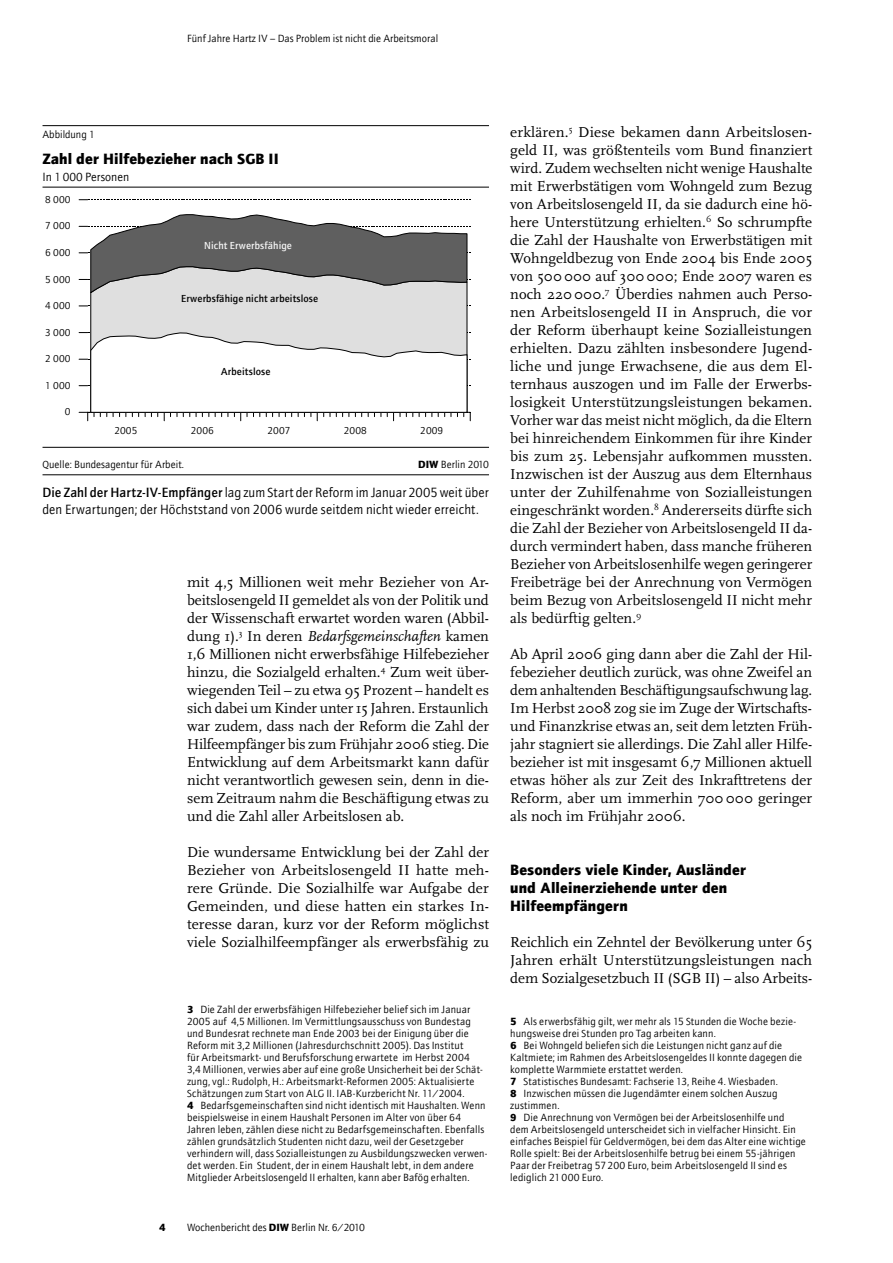
<style>
.page{position:relative;width:893px;height:1263px;background:#fff}
.page>*{position:absolute;margin:0;border:0;box-sizing:border-box;transform-origin:0 0}
.t1{font:15px/18px "Scala";color:#000;text-align:justify}
.t2{font:900 15px/18px "AT Quay Sans";letter-spacing:.005em;color:#000}
.t3{font:13.5px/16.2px "AT Quay Sans";letter-spacing:.005em;color:#000}
.t4{font:12px "AT Quay Sans";color:#000}
.t5{font:10.5px/12px "AT Quay Sans";letter-spacing:.01em;color:#000}
.t6{font:900 10.5px "AT Quay Sans";color:#000}
.t7{font:10.2px "AT Quay Sans";letter-spacing:.005em;color:#000}
.t8{font:500 10.2px "AT Quay Sans";letter-spacing:.005em;color:#000}
.t9{font:500 10.2px "AT Quay Sans";letter-spacing:.01em;color:#f5f5f5}
.s1{font-weight:900}
.s2{font-weight:500}
.s3{font-style:italic}
</style>
<div class="page">
<hr style="left:43px;top:125px;width:446px;height:1px;background:#000">
<hr style="left:43px;top:187px;width:446px;height:1px;background:#000">
<hr style="left:43px;top:447px;width:446px;height:1px;background:#000">
<hr style="left:43px;top:474px;width:446px;height:1px;background:#000">
<svg style="left:79px;top:199px;width:391px;height:2px"></svg>
<div style="left:90px;top:293px;width:377px;height:39px;background:#dfdfdf"></div>
<svg style="left:79px;top:214px;width:391px;height:79px"></svg>
<svg style="left:79px;top:332px;width:392px;height:89px"></svg>
<p class="t5" style="left:187px;top:32px;width:253px">Fünf Jahre Hartz IV – Das Problem ist nicht die Arbeitsmoral</p>
<p class="t5" style="left:43px;top:128px;width:54px">Abbildung 1</p>
<p class="t2" style="left:43px;top:150px;width:238px">Zahl der Hilfebezieher nach SGB II</p>
<p class="t4" style="left:43px;top:169px;width:88px">In 1000 Personen</p>
<p class="t7" style="left:45px;top:193px;width:27px">8 000</p>
<p class="t7" style="left:45px;top:220px;width:27px">7 000</p>
<p class="t7" style="left:45px;top:247px;width:27px">6 000</p>
<p class="t7" style="left:45px;top:273px;width:27px">5 000</p>
<p class="t7" style="left:45px;top:300px;width:27px">4 000</p>
<p class="t7" style="left:45px;top:326px;width:27px">3 000</p>
<p class="t7" style="left:45px;top:353px;width:27px">2 000</p>
<p class="t7" style="left:45px;top:379px;width:27px">1 000</p>
<p class="t7" style="left:65px;top:406px;width:7px">0</p>
<p class="t9" style="left:204px;top:239px;width:90px">Nicht Erwerbsfähige</p>
<p class="t8" style="left:181px;top:292px;width:139px">Erwerbsfähige nicht arbeitslose</p>
<p class="t8" style="left:221px;top:366px;width:51px">Arbeitslose</p>
<p class="t7" style="left:114px;top:425px;width:25px">2005</p>
<p class="t7" style="left:191px;top:425px;width:25px">2006</p>
<p class="t7" style="left:267px;top:425px;width:25px">2007</p>
<p class="t7" style="left:344px;top:425px;width:25px">2008</p>
<p class="t7" style="left:420px;top:425px;width:25px">2009</p>
<p class="t5" style="left:43px;top:459px;width:143px">Quelle: Bundesagentur für Arbeit.</p>
<p class="t5" style="left:418px;top:459px;width:72px"><span class="s1">DIW</span> Berlin 2010</p>
<p class="t3" style="left:43px;top:485px;width:448px"><span class="s2">Die Zahl der Hartz-IV-Empfänger</span> lag zum Start der Reform im Januar 2005 weit über den Erwartungen; der Höchststand von 2006 wurde seitdem nicht wieder erreicht.</p>
<p class="t1" style="left:187px;top:573px;width:303px">mit 4,5 Millionen weit mehr Bezieher von Ar&shy;beitslosengeld II gemeldet als von der Politik und der Wissenschaft erwartet worden waren (Abbil&shy;dung 1).<sup>3</sup> In deren <span class="s3">Bedarfsgemeinschaften</span> kamen 1,6 Millionen nicht erwerbsfähige Hilfebezieher hinzu, die Sozialgeld erhalten.<sup>4</sup> Zum weit über&shy;wiegenden Teil – zu etwa 95 Prozent – handelt es sich dabei um Kinder unter 15 Jahren. Erstaunlich war zudem, dass nach der Reform die Zahl der Hilfeempfänger bis zum Frühjahr 2006 stieg. Die Entwicklung auf dem Arbeitsmarkt kann dafür nicht verantwortlich gewesen sein, denn in die&shy;sem Zeitraum nahm die Beschäftigung etwas zu und die Zahl aller Arbeitslosen ab.</p>
<p class="t1" style="left:187px;top:843px;width:304px">Die wundersame Entwicklung bei der Zahl der Bezieher von Arbeitslosengeld II hatte meh&shy;rere Gründe. Die Sozialhilfe war Aufgabe der Gemeinden, und diese hatten ein starkes In&shy;teresse daran, kurz vor der Reform möglichst viele Sozialhilfeempfänger als erwerbsfähig zu</p>
<p class="t5" style="left:187px;top:1003px;width:302px"><span class="s1">3</span> Die Zahl der erwerbsfähigen Hilfebezieher belief sich im Januar 2005 auf 4,5 Millionen. Im Vermittlungsausschuss von Bundestag und Bundesrat rechnete man Ende 2003 bei der Einigung über die Reform mit 3,2 Millionen (Jahresdurchschnitt 2005). Das Institut<br>für Arbeitsmarkt- und Berufsforschung erwartete im Herbst 2004<br>3,4 Millionen, verwies aber auf eine große Unsicherheit bei der Schät&shy;zung, vgl.: Rudolph, H.: Arbeitsmarkt-Reformen 2005: Aktualisierte Schätzungen zum Start von ALG II. IAB-Kurzbericht Nr. 11/2004.<br><span class="s1">4</span> Bedarfsgemeinschaften sind nicht identisch mit Haushalten. Wenn beispielsweise in einem Haushalt Personen im Alter von über 64<br>Jahren leben, zählen diese nicht zu Bedarfsgemeinschaften. Ebenfalls zählen grundsätzlich Studenten nicht dazu, weil der Gesetzgeber verhindern will, dass Sozialleistungen zu Ausbildungszwecken verwen&shy;det werden. Ein Student, der in einem Haushalt lebt, in dem andere Mitglieder Arbeitslosengeld II erhalten, kann aber Bafög erhalten.</p>
<p class="t6" style="left:159px;top:1221px;width:8px">4</p>
<p class="t5" style="left:187px;top:1221px;width:179px">Wochenbericht des <span class="s1">DIW</span> Berlin Nr. 6/2010</p>
<p class="t1" style="left:510px;top:123px;width:304px">erklären.<sup>5</sup> Diese bekamen dann Arbeitslosen&shy;geld II, was größtenteils vom Bund finanziert wird. Zudem wechselten nicht wenige Haushalte mit Erwerbstätigen vom Wohngeld zum Bezug von Arbeitslosengeld II, da sie dadurch eine hö&shy;here Unterstützung erhielten.<sup>6</sup> So schrumpfte die Zahl der Haushalte von Erwerbstätigen mit Wohngeldbezug von Ende 2004 bis Ende 2005 von 500000 auf 300000; Ende 2007 waren es noch 220000.<sup>7</sup> Überdies nahmen auch Perso&shy;nen Arbeitslosengeld II in Anspruch, die vor der Reform überhaupt keine Sozialleistungen erhielten. Dazu zählten insbesondere Jugend&shy;liche und junge Erwachsene, die aus dem El&shy;ternhaus auszogen und im Falle der Erwerbs&shy;losigkeit Unterstützungsleistungen bekamen.<br>Vorher war das meist nicht möglich, da die Eltern bei hinreichendem Einkommen für ihre Kinder bis zum 25. Lebensjahr aufkommen mussten.<br>Inzwischen ist der Auszug aus dem Elternhaus unter der Zuhilfenahme von Sozialleistungen eingeschränkt worden.<sup>8</sup> Andererseits dürfte sich die Zahl der Bezieher von Arbeitslosengeld II da&shy;durch vermindert haben, dass manche früheren Bezieher von Arbeitslosenhilfe wegen geringerer Freibeträge bei der Anrechnung von Vermögen beim Bezug von Arbeitslosengeld II nicht mehr als bedürftig gelten.<sup>9</sup></p>
<p class="t1" style="left:510px;top:645px;width:303px">Ab April 2006 ging dann aber die Zahl der Hil&shy;febezieher deutlich zurück, was ohne Zweifel an dem anhaltenden Beschäftigungsaufschwung lag.<br>Im Herbst 2008 zog sie im Zuge der Wirtschafts&shy;und Finanzkrise etwas an, seit dem letzten Früh&shy;jahr stagniert sie allerdings. Die Zahl aller Hilfe&shy;bezieher ist mit insgesamt 6,7 Millionen aktuell etwas höher als zur Zeit des Inkrafttretens der Reform, aber um immerhin 700000 geringer als noch im Frühjahr 2006.</p>
<p class="t2" style="left:510px;top:861px;width:237px">Besonders viele Kinder, Ausländer und Alleinerziehende unter den<br>Hilfeempfängern</p>
<p class="t1" style="left:510px;top:933px;width:303px">Reichlich ein Zehntel der Bevölkerung unter 65<br>Jahren erhält Unterstützungsleistungen nach dem Sozialgesetzbuch II (SGB II) – also Arbeits-</p>
<p class="t5" style="left:510px;top:1015px;width:297px"><span class="s1">5</span> Als erwerbsfähig gilt, wer mehr als 15 Stunden die Woche bezie&shy;hungsweise drei Stunden pro Tag arbeiten kann.<br><span class="s1">6</span> Bei Wohngeld beliefen sich die Leistungen nicht ganz auf die Kaltmiete; im Rahmen des Arbeitslosengeldes II konnte dagegen die komplette Warmmiete erstattet werden.<br><span class="s1">7</span> Statistisches Bundesamt: Fachserie 13, Reihe 4. Wiesbaden.<br><span class="s1">8</span> Inzwischen müssen die Jugendämter einem solchen Auszug zustimmen.<br><span class="s1">9</span> Die Anrechnung von Vermögen bei der Arbeitslosenhilfe und<br>dem Arbeitslosengeld unterscheidet sich in vielfacher Hinsicht. Ein einfaches Beispiel für Geldvermögen, bei dem das Alter eine wichtige Rolle spielt: Bei der Arbeitslosenhilfe betrug bei einem 55-jährigen Paar der Freibetrag 57200 Euro, beim Arbeitslosengeld II sind es lediglich 21000 Euro.</p>
</div>
